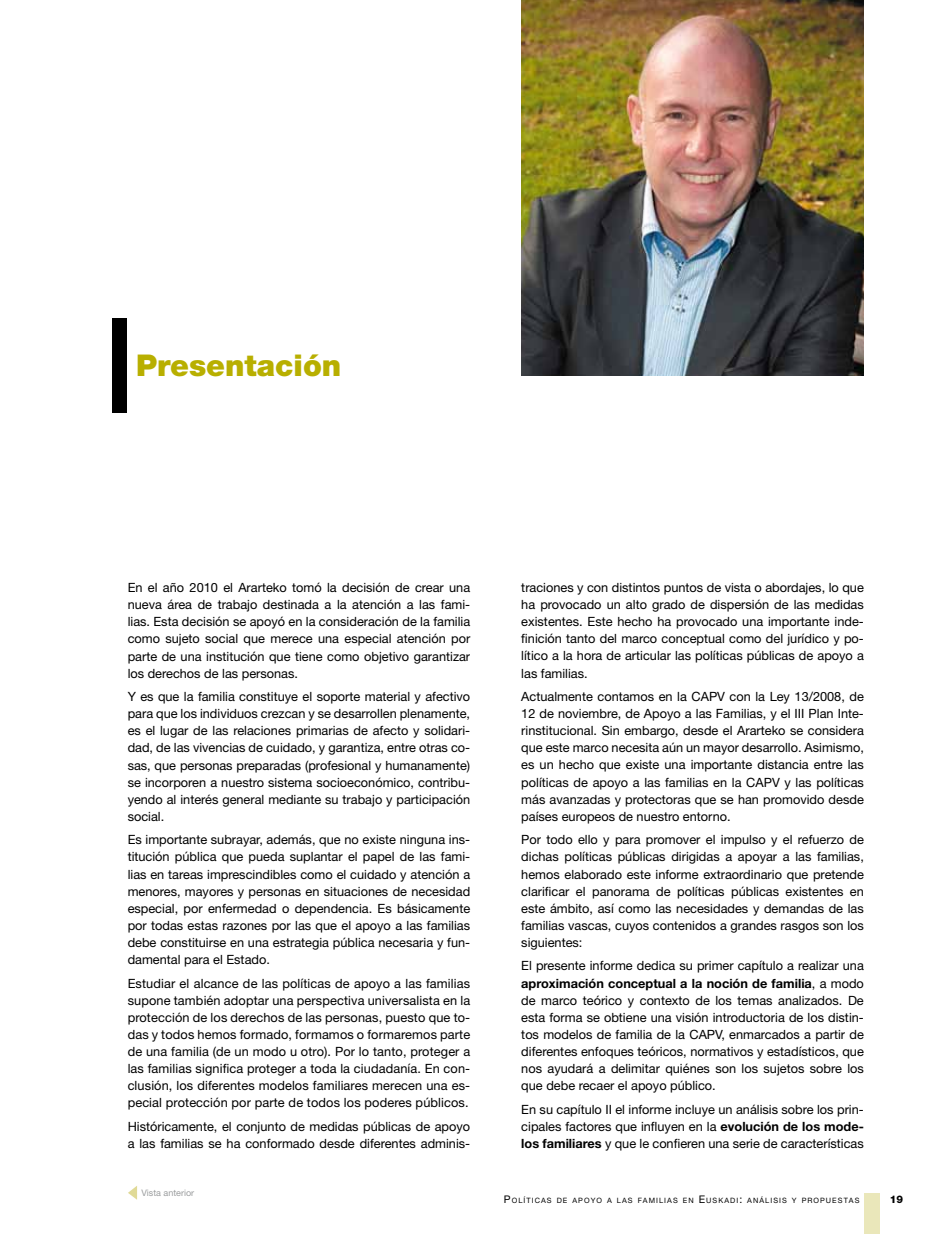
<style>
.page{position:relative;width:949px;height:1234px;background:#fff}
.page>*{position:absolute;margin:0;border:0;box-sizing:border-box;transform-origin:0 0}
.t1{font:900 30px "Helvetica Neue LT Std";color:#b8af00}
.t2{font:12.75px/17.1px "Helvetica Neue LT Std";color:#000;text-align:justify}
.t3{font:800 10.5px "Helvetica Neue LT Std";color:#000}
.t4{font:9px "Helvetica Neue LT Std";color:#9c9e9f}
.t5{font:7.35px "Helvetica Neue LT Std";letter-spacing:.145em;color:#000}
.s1{font-weight:700}
.s2{font-size:10.5px}
</style>
<div class="page">
<div style="left:863px;top:1192px;width:16px;height:41px;background:#eae7ba"></div>
<img style="left:521px;top:0;width:342px;height:376px">
<div style="left:112px;top:317px;width:14px;height:95px;background:#000"></div>
<svg style="left:128px;top:1186px;width:9px;height:13px"></svg>
<h1 class="t1" style="left:136px;top:347px;width:207px">Presentación</h1>
<p class="t2" style="left:128px;top:578px;width:344px">En el año 2010 el Ararteko tomó la decisión de crear una nueva área de trabajo destinada a la atención a las fami&shy;lias. Esta decisión se apoyó en la consideración de la familia como sujeto social que merece una especial atención por parte de una institución que tiene como objetivo garantizar los derechos de las personas.</p>
<p class="t2" style="left:128px;top:687px;width:344px">Y es que la familia constituye el soporte material y afectivo para que los individuos crezcan y se desarrollen plenamente, es el lugar de las relaciones primarias de afecto y solidari&shy;dad, de las vivencias de cuidado, y garantiza, entre otras co&shy;sas, que personas preparadas (profesional y humanamente) se incorporen a nuestro sistema socioeconómico, contribu&shy;yendo al interés general mediante su trabajo y participación social.</p>
<p class="t2" style="left:128px;top:830px;width:344px">Es importante subrayar, además, que no existe ninguna ins&shy;titución pública que pueda suplantar el papel de las fami&shy;lias en tareas imprescindibles como el cuidado y atención a menores, mayores y personas en situaciones de necesidad especial, por enfermedad o dependencia. Es básicamente por todas estas razones por las que el apoyo a las familias debe constituirse en una estrategia pública necesaria y fun&shy;damental para el Estado.</p>
<p class="t2" style="left:128px;top:974px;width:344px">Estudiar el alcance de las políticas de apoyo a las familias supone también adoptar una perspectiva universalista en la protección de los derechos de las personas, puesto que to&shy;das y todos hemos formado, formamos o formaremos parte de una familia (de un modo u otro). Por lo tanto, proteger a las familias significa proteger a toda la ciudadanía. En con&shy;clusión, los diferentes modelos familiares merecen una es&shy;pecial protección por parte de todos los poderes públicos.</p>
<p class="t2" style="left:128px;top:1117px;width:344px">Históricamente, el conjunto de medidas públicas de apoyo a las familias se ha conformado desde diferentes adminis-</p>
<p class="t4" style="left:141px;top:1187px;width:54px">Vista anterior</p>
<p class="t2" style="left:521px;top:578px;width:344px">traciones y con distintos puntos de vista o abordajes, lo que ha provocado un alto grado de dispersión de las medidas existentes. Este hecho ha provocado una importante inde&shy;finición tanto del marco conceptual como del jurídico y po&shy;lítico a la hora de articular las políticas públicas de apoyo a las familias.</p>
<p class="t2" style="left:521px;top:687px;width:344px">Actualmente contamos en la CAPV con la Ley 13/2008, de 12 de noviembre, de Apoyo a las Familias, y el III Plan Inte&shy;rinstitucional. Sin embargo, desde el Ararteko se considera que este marco necesita aún un mayor desarrollo. Asimismo, es un hecho que existe una importante distancia entre las políticas de apoyo a las familias en la CAPV y las políticas más avanzadas y protectoras que se han promovido desde países europeos de nuestro entorno.</p>
<p class="t2" style="left:521px;top:830px;width:344px">Por todo ello y para promover el impulso y el refuerzo de dichas políticas públicas dirigidas a apoyar a las familias, hemos elaborado este informe extraordinario que pretende clarificar el panorama de políticas públicas existentes en este ámbito, así como las necesidades y demandas de las familias vascas, cuyos contenidos a grandes rasgos son los siguientes:</p>
<p class="t2" style="left:521px;top:956px;width:344px">El presente informe dedica su primer capítulo a realizar una <span class="s1">aproximación conceptual a la noción de familia</span>, a modo de marco teórico y contexto de los temas analizados. De esta forma se obtiene una visión introductoria de los distin&shy;tos modelos de familia de la CAPV, enmarcados a partir de diferentes enfoques teóricos, normativos y estadísticos, que nos ayudará a delimitar quiénes son los sujetos sobre los que debe recaer el apoyo público.</p>
<p class="t2" style="left:521px;top:1100px;width:344px">En su capítulo II el informe incluye un análisis sobre los prin&shy;cipales factores que influyen en la <span class="s1">evolución de los mode&shy;los familiares</span> y que le confieren una serie de características</p>
<p class="t5" style="left:503px;top:1195px;width:357px"><span class="s2">P</span>OLÍTICAS DE APOYO A LAS FAMILIAS EN <span class="s2">E</span> USKADI<span class="s2">:</span> ANÁLISIS Y PROPUESTAS</p>
<p class="t3" style="left:889px;top:1192px;width:15px">19</p>
</div>
